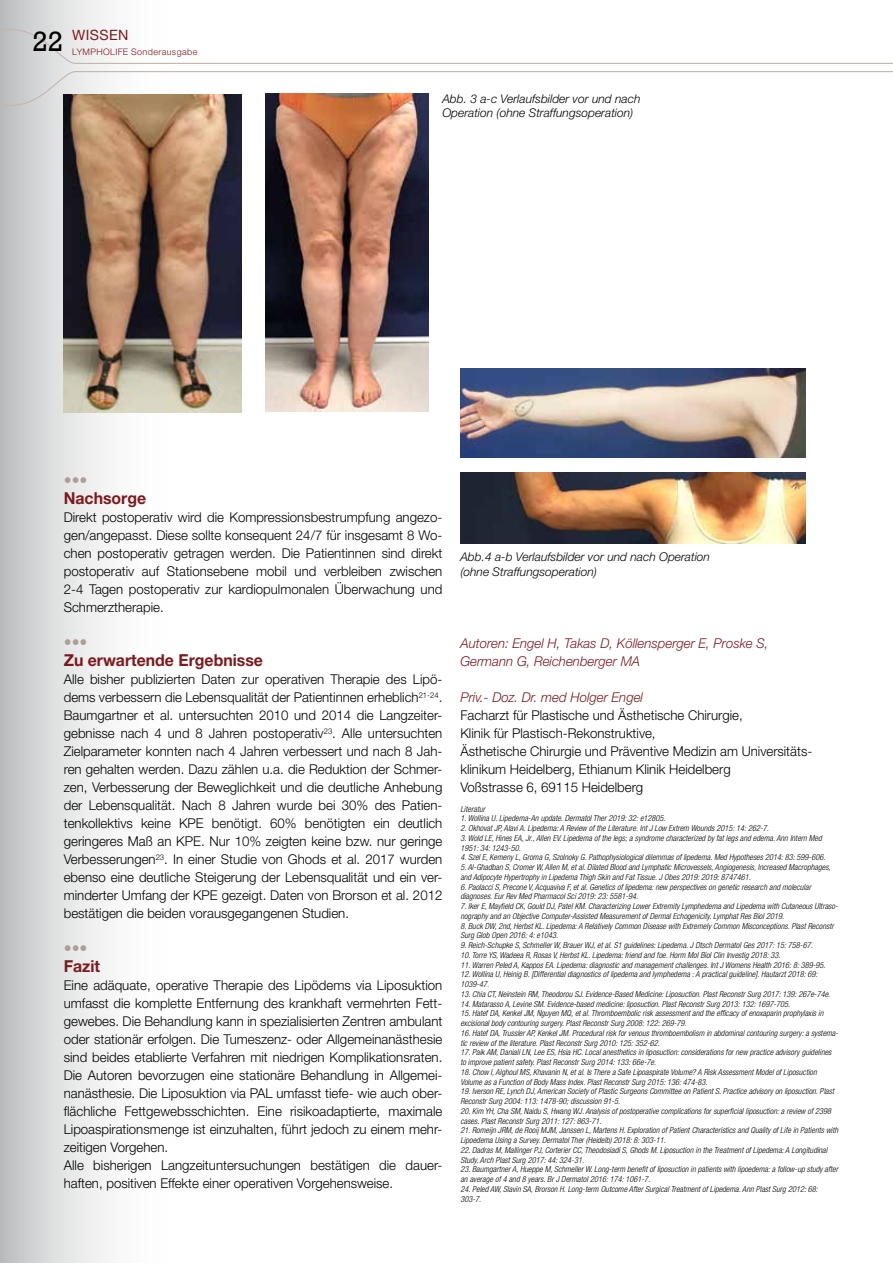
<style>
.page{position:relative;width:893px;height:1263px;background:#fff}
.page>*{position:absolute;margin:0;border:0;box-sizing:border-box;transform-origin:0 0}
.t1{font:28.5px "Rockwell";color:#000}
.t2{font:700 16.5px/18px "Helvetica Neue";color:#7d191c;scale:.96 1}
.t3{font:14.25px "Helvetica Neue";letter-spacing:.025em;color:#7d191c}
.t4{font:300 13.5px/18px "Helvetica Neue";color:#000;text-align:justify}
.t5{font:italic 300 13.5px/18px "Helvetica Neue";color:#7d191c}
.t6{font:italic 300 12px/14.4px "Helvetica Neue";color:#000}
.t7{font:300 9px "Helvetica Neue";letter-spacing:.045em;color:#7d191c}
.t8{font:italic 300 condensed 8.25px/9.8px "Helvetica Neue";letter-spacing:.005em;color:#000}
.s1{color:#aca096}
.s2{font-style:italic;color:#7d191c}
</style>
<div class="page">
<svg style="left:0;top:0;width:108px;height:1263px;background:#d8d9da"></svg>
<svg style="left:0;top:28px;width:893px;height:79px"></svg>
<img style="left:64px;top:94px;width:177px;height:319px">
<img style="left:266px;top:94px;width:162px;height:318px">
<img style="left:460px;top:368px;width:346px;height:90px">
<img style="left:460px;top:472px;width:346px;height:72px">
<p class="t1" style="left:33px;top:25px;width:32px">22</p>
<p class="t3" style="left:72px;top:27px;width:58px">WISSEN</p>
<p class="t7" style="left:72px;top:46px;width:127px">LYMPHOLIFE Sonderausgabe</p>
<p class="t6" style="left:442px;top:91px;width:200px">Abb. 3 a-c Verlaufsbilder vor und nach<br>Operation (ohne Straffungsoperation)</p>
<p class="t2" style="left:64px;top:471px;width:87px"><span class="s1">•••<br></span>Nachsorge</p>
<p class="t4" style="left:64px;top:508px;width:380px">Direkt postoperativ wird die Kompressionsbestrumpfung angezo&shy;gen/angepasst. Diese sollte konsequent 24/7 für insgesamt 8 Wo&shy;chen postoperativ getragen werden. Die Patientinnen sind direkt postoperativ auf Stationsebene mobil und verbleiben zwischen 2-4 Tagen postoperativ zur kardiopulmonalen Überwachung und Schmerztherapie.</p>
<p class="t2" style="left:64px;top:633px;width:209px"><span class="s1">•••<br></span>Zu erwartende Ergebnisse</p>
<p class="t4" style="left:64px;top:670px;width:380px">Alle bisher publizierten Daten zur operativen Therapie des Lipö&shy;dems verbessern die Lebensqualität der Patientinnen erheblich<sup>21-24</sup>.<br>Baumgartner et al. untersuchten 2010 und 2014 die Langzeiter&shy;gebnisse nach 4 und 8 Jahren postoperativ<sup>23</sup>. Alle untersuchten Zielparameter konnten nach 4 Jahren verbessert und nach 8 Jah&shy;ren gehalten werden. Dazu zählen u.a. die Reduktion der Schmer&shy;zen, Verbesserung der Beweglichkeit und die deutliche Anhebung der Lebensqualität. Nach 8 Jahren wurde bei 30% des Patien&shy;tenkollektivs keine KPE benötigt. 60% benötigten ein deutlich geringeres Maß an KPE. Nur 10% zeigten keine bzw. nur geringe Verbesserungen<sup>23</sup>. In einer Studie von Ghods et al. 2017 wurden ebenso eine deutliche Steigerung der Lebensqualität und ein ver&shy;minderter Umfang der KPE gezeigt. Daten von Brorson et al. 2012 bestätigen die beiden vorausgegangenen Studien.</p>
<p class="t2" style="left:64px;top:939px;width:39px"><span class="s1">•••<br></span>Fazit</p>
<p class="t4" style="left:64px;top:976px;width:380px;text-align:left">Eine adäquate, operative Therapie des Lipödems via Liposuktion umfasst die komplette Entfernung des krankhaft vermehrten Fett&shy;gewebes. Die Behandlung kann in spezialisierten Zentren ambulant oder stationär erfolgen. Die Tumeszenz- oder Allgemeinanästhesie sind beides etablierte Verfahren mit niedrigen Komplikationsraten.<br>Die Autoren bevorzugen eine stationäre Behandlung in Allgemei&shy;nanästhesie. Die Liposuktion via PAL umfasst tiefe- wie auch ober&shy;flächliche Fettgewebsschichten. Eine risikoadaptierte, maximale Lipoaspirationsmenge ist einzuhalten, führt jedoch zu einem mehr&shy;zeitigen Vorgehen.<br>Alle bisherigen Langzeituntersuchungen bestätigen die dauer&shy;haften, positiven Effekte einer operativen Vorgehensweise.</p>
<p class="t6" style="left:460px;top:550px;width:251px">Abb.4 a-b Verlaufsbilder vor und nach Operation (ohne Straffungsoperation)</p>
<p class="t5" style="left:460px;top:634px;width:310px">Autoren: Engel H, Takas D, Köllensperger E, Proske S,<br>Germann G, Reichenberger MA</p>
<p class="t4" style="left:460px;top:688px;width:353px;text-align:left"><span class="s2">Priv.- Doz. Dr. med Holger Engel<br></span>Facharzt für Plastische und Ästhetische Chirurgie,<br>Klinik für Plastisch-Rekonstruktive,<br>Ästhetische Chirurgie und Präventive Medizin am Universitäts&shy;klinikum Heidelberg, Ethianum Klinik Heidelberg<br>Voßstrasse 6, 69115 Heidelberg</p>
<p class="t8" style="left:460px;top:804px;width:26px">Literatur</p>
<p class="t8" style="left:460px;top:813px;width:207px">1. Wollina U. Lipedema-An update. Dermatol Ther 2019: 32: e12805.</p>
<p class="t8" style="left:460px;top:823px;width:310px">2. Okhovat JP, Alavi A. Lipedema: A Review of the Literature. Int J Low Extrem Wounds 2015: 14: 262-7.</p>
<p class="t8" style="left:460px;top:833px;width:363px">3. Wold LE, Hines EA, Jr., Allen EV. Lipedema of the legs; a syndrome characterized by fat legs and edema. Ann Intern Med<br>1951: 34: 1243-50.</p>
<p class="t8" style="left:460px;top:852px;width:366px">4. Szel E, Kemeny L, Groma G, Szolnoky G. Pathophysiological dilemmas of lipedema. Med Hypotheses 2014: 83: 599-606.</p>
<p class="t8" style="left:460px;top:862px;width:372px">5. Al-Ghadban S, Cromer W, Allen M, et al. Dilated Blood and Lymphatic Microvessels, Angiogenesis, Increased Macrophages, and Adipocyte Hypertrophy in Lipedema Thigh Skin and Fat Tissue. J Obes 2019: 2019: 8747461.</p>
<p class="t8" style="left:460px;top:882px;width:352px">6. Paolacci S, Precone V, Acquaviva F, et al. Genetics of lipedema: new perspectives on genetic research and molecular diagnoses. Eur Rev Med Pharmacol Sci 2019: 23: 5581-94.</p>
<p class="t8" style="left:460px;top:901px;width:379px">7. Iker E, Mayfield CK, Gould DJ, Patel KM. Characterizing Lower Extremity Lymphedema and Lipedema with Cutaneous Ultraso&shy;nography and an Objective Computer-Assisted Measurement of Dermal Echogenicity. Lymphat Res Biol 2019.</p>
<p class="t8" style="left:460px;top:921px;width:375px">8. Buck DW, 2nd, Herbst KL. Lipedema: A Relatively Common Disease with Extremely Common Misconceptions. Plast Reconstr<br>Surg Glob Open 2016: 4: e1043.</p>
<p class="t8" style="left:460px;top:940px;width:354px">9. Reich-Schupke S, Schmeller W, Brauer WJ, et al. S1 guidelines: Lipedema. J Dtsch Dermatol Ges 2017: 15: 758-67.</p>
<p class="t8" style="left:460px;top:950px;width:322px">10. Torre YS, Wadeea R, Rosas V, Herbst KL. Lipedema: friend and foe. Horm Mol Biol Clin Investig 2018: 33.</p>
<p class="t8" style="left:460px;top:960px;width:367px">11. Warren Peled A, Kappos EA. Lipedema: diagnostic and management challenges. Int J Womens Health 2016: 8: 389-95.</p>
<p class="t8" style="left:460px;top:969px;width:359px">12. Wollina U, Heinig B. [Differential diagnostics of lipedema and lymphedema : A practical guideline]. Hautarzt 2018: 69:<br>1039-47.</p>
<p class="t8" style="left:460px;top:989px;width:371px">13. Chia CT, Neinstein RM, Theodorou SJ. Evidence-Based Medicine: Liposuction. Plast Reconstr Surg 2017: 139: 267e-74e.</p>
<p class="t8" style="left:460px;top:999px;width:331px">14. Matarasso A, Levine SM. Evidence-based medicine: liposuction. Plast Reconstr Surg 2013: 132: 1697-705.</p>
<p class="t8" style="left:460px;top:1008px;width:365px">15. Hatef DA, Kenkel JM, Nguyen MQ, et al. Thromboembolic risk assessment and the efficacy of enoxaparin prophylaxis in excisional body contouring surgery. Plast Reconstr Surg 2008: 122: 269-79.</p>
<p class="t8" style="left:460px;top:1028px;width:379px">16. Hatef DA, Trussler AP, Kenkel JM. Procedural risk for venous thromboembolism in abdominal contouring surgery: a systema&shy;tic review of the literature. Plast Reconstr Surg 2010: 125: 352-62.</p>
<p class="t8" style="left:460px;top:1047px;width:373px">17. Paik AM, Daniali LN, Lee ES, Hsia HC. Local anesthetics in liposuction: considerations for new practice advisory guidelines to improve patient safety. Plast Reconstr Surg 2014: 133: 66e-7e.</p>
<p class="t8" style="left:460px;top:1067px;width:358px">18. Chow I, Alghoul MS, Khavanin N, et al. Is There a Safe Lipoaspirate Volume? A Risk Assessment Model of Liposuction<br>Volume as a Function of Body Mass Index. Plast Reconstr Surg 2015: 136: 474-83.</p>
<p class="t8" style="left:460px;top:1086px;width:375px">19. Iverson RE, Lynch DJ, American Society of Plastic Surgeons Committee on Patient S. Practice advisory on liposuction. Plast<br>Reconstr Surg 2004: 113: 1478-90; discussion 91-5.</p>
<p class="t8" style="left:460px;top:1106px;width:372px">20. Kim YH, Cha SM, Naidu S, Hwang WJ. Analysis of postoperative complications for superficial liposuction: a review of 2398 cases. Plast Reconstr Surg 2011: 127: 863-71.</p>
<p class="t8" style="left:460px;top:1125px;width:379px">21. Romeijn JRM, de Rooij MJM, Janssen L, Martens H. Exploration of Patient Characteristics and Quality of Life in Patients with<br>Lipoedema Using a Survey. Dermatol Ther (Heidelb) 2018: 8: 303-11.</p>
<p class="t8" style="left:460px;top:1145px;width:368px">22. Dadras M, Mallinger PJ, Corterier CC, Theodosiadi S, Ghods M. Liposuction in the Treatment of Lipedema: A Longitudinal<br>Study. Arch Plast Surg 2017: 44: 324-31.</p>
<p class="t8" style="left:460px;top:1164px;width:379px">23. Baumgartner A, Hueppe M, Schmeller W. Long-term benefit of liposuction in patients with lipoedema: a follow-up study after an average of 4 and 8 years. Br J Dermatol 2016: 174: 1061-7.</p>
<p class="t8" style="left:460px;top:1184px;width:359px">24. Peled AW, Slavin SA, Brorson H. Long-term Outcome After Surgical Treatment of Lipedema. Ann Plast Surg 2012: 68:<br>303-7.</p>
</div>
